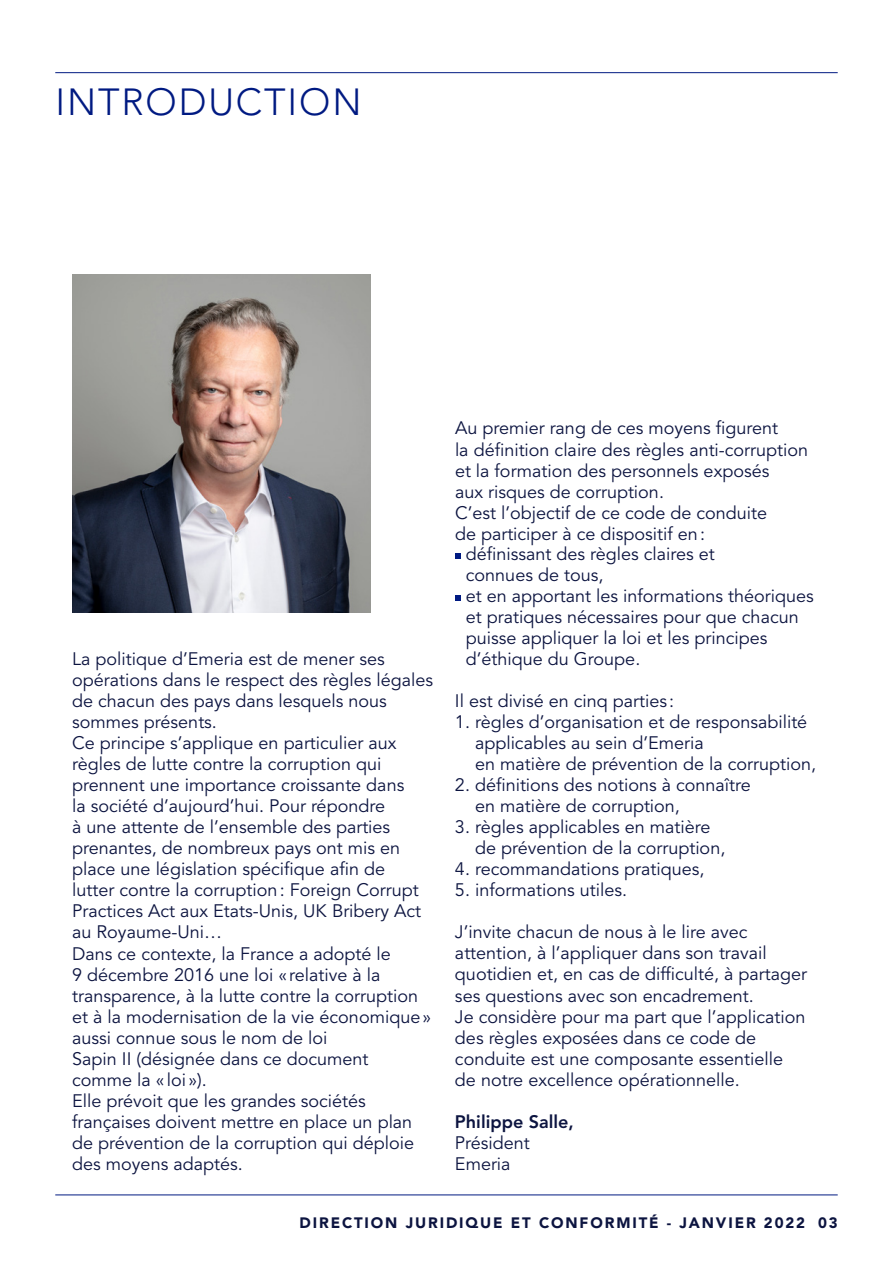
<style>
.page{position:relative;width:893px;height:1263px;background:#fff}
.page>*{position:absolute;margin:0;border:0;box-sizing:border-box;transform-origin:0 0}
.t1{font:300 37.5px "Avenir LT Std";letter-spacing:.05em;color:#001a82}
.t2{font:18px/21px "Avenir LT Std";color:#0c1440}
.t3{font:800 18px "Avenir LT Std";color:#0c1440}
.t4{font:900 15px "Avenir LT Std";letter-spacing:.125em;color:#0c1440}
</style>
<div class="page">
<hr style="left:55px;top:1194px;width:783px;height:1px;background:#001a82">
<svg style="left:455px;top:553px;width:6px;height:6px"></svg>
<svg style="left:455px;top:595px;width:6px;height:6px"></svg>
<img style="left:72px;top:275px;width:298px;height:337px">
<hr style="left:55px;top:72px;width:783px;height:1px;background:#001a82">
<h1 class="t1" style="left:55px;top:80px;width:308px">INTRODUCTION</h1>
<p class="t2" style="left:72px;top:649px;width:362px">La politique d’Emeria est de mener ses opérations dans le respect des règles légales de chacun des pays dans lesquels nous sommes présents.<br>Ce principe s’applique en particulier aux règles de lutte contre la corruption qui prennent une importance croissante dans<br>la société d’aujourd’hui. Pour répondre<br>à une attente de l’ensemble des parties prenantes, de nombreux pays ont mis en place une législation spécifique afin de<br>lutter contre la corruption: Foreign Corrupt Practices Act aux Etats-Unis, UK Bribery Act au Royaume-Uni…<br>Dans ce contexte, la France a adopté le<br>9 décembre 2016 une loi « relative à la transparence, à la lutte contre la corruption et à la modernisation de la vie économique» aussi connue sous le nom de loi<br>Sapin II (désignée dans ce document<br>comme la « loi »).<br>Elle prévoit que les grandes sociétés françaises doivent mettre en place un plan de prévention de la corruption qui déploie des moyens adaptés.</p>
<p class="t2" style="left:455px;top:418px;width:325px">Au premier rang de ces moyens figurent</p>
<p class="t2" style="left:455px;top:439px;width:355px">la définition claire des règles anti-corruption</p>
<p class="t2" style="left:455px;top:460px;width:316px">et la formation des personnels exposés</p>
<p class="t2" style="left:455px;top:481px;width:210px">aux risques de corruption.</p>
<p class="t2" style="left:455px;top:502px;width:314px">C’est l’objectif de ce code de conduite</p>
<p class="t2" style="left:455px;top:523px;width:252px">de participer à ce dispositif en:</p>
<p class="t2" style="left:466px;top:544px;width:250px">définissant des règles claires et</p>
<p class="t2" style="left:466px;top:565px;width:139px">connues de tous,</p>
<p class="t2" style="left:466px;top:586px;width:349px">et en apportant les informations théoriques</p>
<p class="t2" style="left:466px;top:607px;width:334px">et pratiques nécessaires pour que chacun</p>
<p class="t2" style="left:466px;top:628px;width:303px">puisse appliquer la loi et les principes</p>
<p class="t2" style="left:466px;top:649px;width:176px">d’éthique du Groupe.</p>
<p class="t2" style="left:455px;top:691px;width:221px">Il est divisé en cinq parties :</p>
<p class="t2" style="left:475px;top:712px;width:342px;text-indent:-20px">1. règles d’organisation et de responsabilité applicables au sein d’Emeria<br>en matière de prévention de la corruption,</p>
<p class="t2" style="left:475px;top:775px;width:277px;text-indent:-20px">2. définitions des notions à connaître en matière de corruption,</p>
<p class="t2" style="left:475px;top:817px;width:252px;text-indent:-20px">3. règles applicables en matière de prévention de la corruption,</p>
<p class="t2" style="left:455px;top:859px;width:251px">4. recommandations pratiques,</p>
<p class="t2" style="left:455px;top:880px;width:174px">5. informations utiles.</p>
<p class="t2" style="left:455px;top:922px;width:353px">J’invite chacun de nous à le lire avec attention, à l’appliquer dans son travail quotidien et, en cas de difficulté, à partager ses questions avec son encadrement.<br>Je considère pour ma part que l’application des règles exposées dans ce code de conduite est une composante essentielle de notre excellence opérationnelle.</p>
<p class="t3" style="left:455px;top:1110px;width:120px">Philippe Salle,</p>
<p class="t2" style="left:455px;top:1132px;width:76px">Président<br>Emeria</p>
<p class="t4" style="left:299px;top:1214px;width:540px">DIRECTION JURIDIQUE ET CONFORMITÉ - JANVIER 2022 03</p>
</div>
